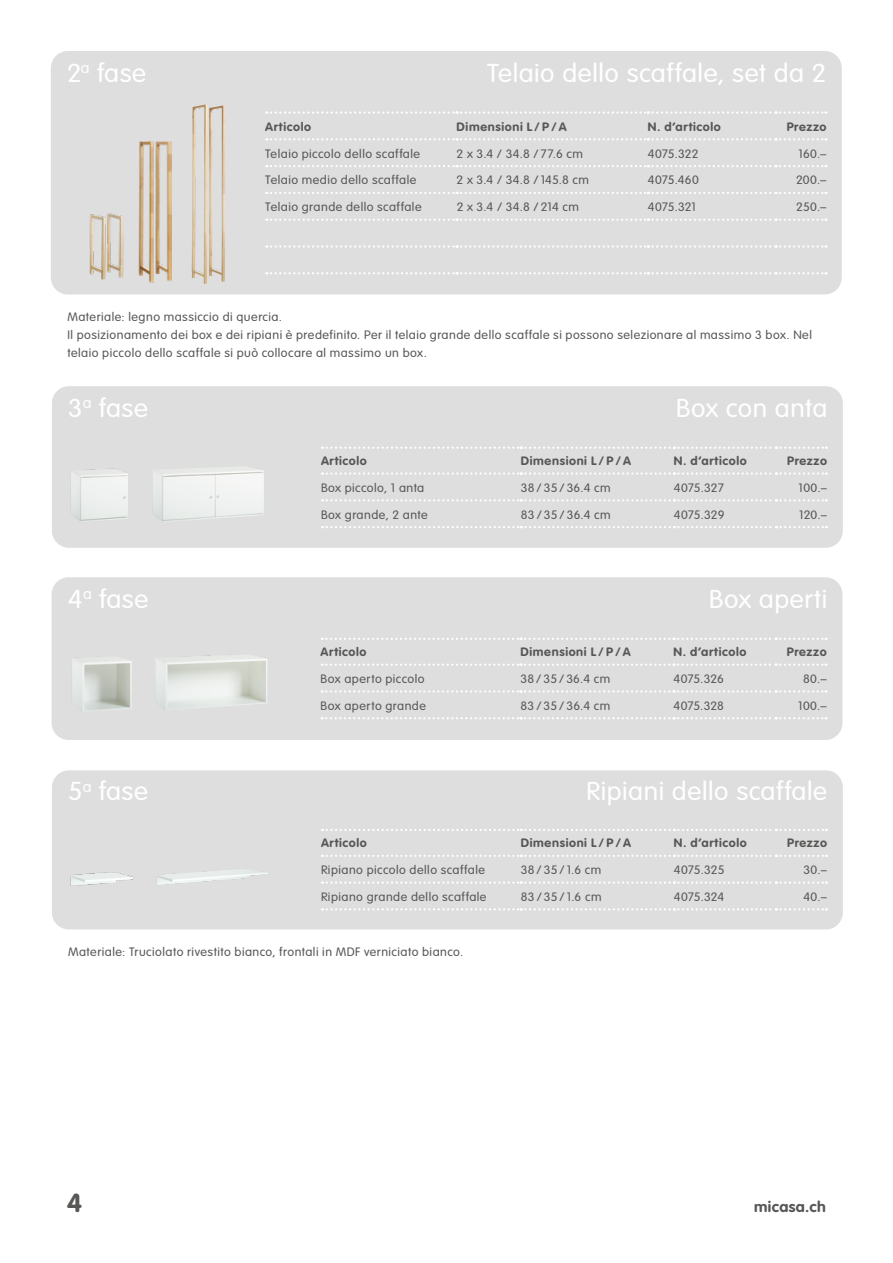
<style>
.page{position:relative;width:893px;height:1263px;background:#fff}
.page>*{position:absolute;margin:0;border:0;box-sizing:border-box;transform-origin:0 0}
.t1{font:300 25.5px "VAG Rounded";letter-spacing:.02em;color:#fff;scale:1.05 1}
.t2{font:700 25.5px "VAG Rounded";color:#575756;scale:1.05 1}
.t3{font:700 15px "VAG Rounded";letter-spacing:.02em;color:#575756;scale:1.05 1}
.t4{font:300 12px/18px "VAG Rounded";letter-spacing:.035em;color:#575756;scale:1.05 1}
.t5{font:700 12px "VAG Rounded";letter-spacing:.05em;color:#575756;scale:1.05 1}
</style>
<div class="page">
<div style="left:51px;top:51px;width:791px;height:243px;background:#dedede;border-radius:17px"></div>
<img style="left:139px;top:142px;width:33px;height:141px">
<img style="left:192px;top:104px;width:33px;height:180px">
<img style="left:89px;top:213px;width:35px;height:67px">
<svg style="left:266px;top:138px;width:560px;height:2px"></svg>
<svg style="left:266px;top:165px;width:560px;height:2px"></svg>
<svg style="left:266px;top:192px;width:560px;height:2px"></svg>
<svg style="left:266px;top:219px;width:560px;height:2px"></svg>
<svg style="left:266px;top:245px;width:560px;height:3px"></svg>
<svg style="left:266px;top:272px;width:560px;height:2px"></svg>
<svg style="left:266px;top:111px;width:560px;height:3px"></svg>
<div style="left:52px;top:577px;width:790px;height:163px;background:#dedede;border-radius:17px"></div>
<div style="left:52px;top:770px;width:791px;height:159px;background:#dedede;border-radius:17px"></div>
<div style="left:52px;top:386px;width:791px;height:162px;background:#dedede;border-radius:17px"></div>
<img style="left:71px;top:468px;width:57px;height:53px">
<img style="left:72px;top:659px;width:60px;height:52px">
<img style="left:70px;top:872px;width:64px;height:14px">
<img style="left:152px;top:467px;width:112px;height:55px">
<img style="left:155px;top:655px;width:113px;height:54px">
<img style="left:157px;top:869px;width:111px;height:16px">
<svg style="left:322px;top:663px;width:504px;height:3px"></svg>
<svg style="left:322px;top:690px;width:504px;height:3px"></svg>
<svg style="left:322px;top:717px;width:504px;height:2px"></svg>
<svg style="left:322px;top:638px;width:504px;height:2px"></svg>
<svg style="left:322px;top:855px;width:505px;height:2px"></svg>
<svg style="left:322px;top:881px;width:505px;height:3px"></svg>
<svg style="left:322px;top:908px;width:505px;height:2px"></svg>
<svg style="left:322px;top:829px;width:505px;height:2px"></svg>
<svg style="left:322px;top:472px;width:505px;height:3px"></svg>
<svg style="left:322px;top:499px;width:505px;height:2px"></svg>
<svg style="left:322px;top:526px;width:505px;height:2px"></svg>
<svg style="left:322px;top:447px;width:505px;height:2px"></svg>
<h1 class="t1" style="left:67px;top:58px;width:77px">2<sup>a</sup> fase</h1>
<h1 class="t1" style="left:487px;top:58px;width:324px">Telaio dello scaffale, set da 2</h1>
<p class="t5" style="left:265px;top:120px;width:45px">Articolo</p>
<p class="t5" style="left:457px;top:120px;width:106px">Dimensioni L / P / A</p>
<p class="t5" style="left:648px;top:120px;width:71px">N. d‘articolo</p>
<p class="t5" style="left:787px;top:120px;width:39px">Prezzo</p>
<p class="t4" style="left:265px;top:144px;width:149px">Telaio piccolo dello scaffale</p>
<p class="t4" style="left:457px;top:144px;width:122px">2 x 3.4 / 34.8 / 77.6 cm</p>
<p class="t4" style="left:648px;top:144px;width:50px">4075.322</p>
<p class="t4" style="left:799px;top:144px;width:28px">160.–</p>
<p class="t4" style="left:265px;top:171px;width:145px">Telaio medio dello scaffale</p>
<p class="t4" style="left:457px;top:171px;width:128px">2 x 3.4 / 34.8 / 145.8 cm</p>
<p class="t4" style="left:648px;top:171px;width:50px">4075.460</p>
<p class="t4" style="left:796px;top:171px;width:31px">200.–</p>
<p class="t4" style="left:265px;top:198px;width:150px">Telaio grande dello scaffale</p>
<p class="t4" style="left:457px;top:198px;width:118px">2 x 3.4 / 34.8 / 214 cm</p>
<p class="t4" style="left:648px;top:198px;width:47px">4075.321</p>
<p class="t4" style="left:796px;top:198px;width:30px">250.–</p>
<p class="t4" style="left:67px;top:308px;width:710px">Materiale: legno massiccio di quercia.<br>Il posizionamento dei box e dei ripiani è predefinito. Per il telaio grande dello scaffale si possono selezionare al massimo 3 box. Nel telaio piccolo dello scaffale si può collocare al massimo un box.</p>
<h1 class="t1" style="left:68px;top:393px;width:77px">3<sup>a</sup> fase</h1>
<h1 class="t1" style="left:676px;top:393px;width:145px">Box con anta</h1>
<p class="t5" style="left:321px;top:454px;width:45px">Articolo</p>
<p class="t5" style="left:521px;top:454px;width:106px">Dimensioni L / P / A</p>
<p class="t5" style="left:674px;top:454px;width:71px">N. d‘articolo</p>
<p class="t5" style="left:787px;top:454px;width:39px">Prezzo</p>
<p class="t4" style="left:321px;top:478px;width:100px">Box piccolo, 1 anta</p>
<p class="t4" style="left:521px;top:478px;width:87px">38 / 35 / 36.4 cm</p>
<p class="t4" style="left:674px;top:478px;width:49px">4075.327</p>
<p class="t4" style="left:799px;top:478px;width:29px">100.–</p>
<p class="t4" style="left:321px;top:505px;width:103px">Box grande, 2 ante</p>
<p class="t4" style="left:521px;top:505px;width:87px">83 / 35 / 36.4 cm</p>
<p class="t4" style="left:674px;top:505px;width:50px">4075.329</p>
<p class="t4" style="left:799px;top:505px;width:28px">120.–</p>
<h1 class="t1" style="left:68px;top:584px;width:78px">4<sup>a</sup> fase</h1>
<h1 class="t1" style="left:709px;top:584px;width:114px">Box aperti</h1>
<p class="t5" style="left:321px;top:645px;width:45px">Articolo</p>
<p class="t5" style="left:520px;top:645px;width:106px">Dimensioni L / P / A</p>
<p class="t5" style="left:674px;top:645px;width:71px">N. d‘articolo</p>
<p class="t5" style="left:787px;top:645px;width:39px">Prezzo</p>
<p class="t4" style="left:321px;top:669px;width:101px">Box aperto piccolo</p>
<p class="t4" style="left:520px;top:669px;width:87px">38 / 35 / 36.4 cm</p>
<p class="t4" style="left:674px;top:669px;width:49px">4075.326</p>
<p class="t4" style="left:803px;top:669px;width:24px">80.–</p>
<p class="t4" style="left:321px;top:696px;width:102px">Box aperto grande</p>
<p class="t4" style="left:520px;top:696px;width:87px">83 / 35 / 36.4 cm</p>
<p class="t4" style="left:674px;top:696px;width:49px">4075.328</p>
<p class="t4" style="left:798px;top:696px;width:29px">100.–</p>
<h1 class="t1" style="left:68px;top:776px;width:77px">5<sup>a</sup> fase</h1>
<h1 class="t1" style="left:586px;top:776px;width:231px">Ripiani dello scaffale</h1>
<p class="t5" style="left:321px;top:836px;width:45px">Articolo</p>
<p class="t5" style="left:521px;top:836px;width:106px">Dimensioni L / P / A</p>
<p class="t5" style="left:674px;top:836px;width:71px">N. d‘articolo</p>
<p class="t5" style="left:787px;top:836px;width:39px">Prezzo</p>
<p class="t4" style="left:321px;top:861px;width:158px">Ripiano piccolo dello scaffale</p>
<p class="t4" style="left:521px;top:861px;width:78px">38 / 35 / 1.6 cm</p>
<p class="t4" style="left:674px;top:861px;width:50px">4075.325</p>
<p class="t4" style="left:804px;top:861px;width:24px">30.–</p>
<p class="t4" style="left:321px;top:888px;width:159px">Ripiano grande dello scaffale</p>
<p class="t4" style="left:521px;top:888px;width:78px">83 / 35 / 1.6 cm</p>
<p class="t4" style="left:674px;top:888px;width:49px">4075.324</p>
<p class="t4" style="left:803px;top:888px;width:24px">40.–</p>
<p class="t4" style="left:68px;top:943px;width:378px">Materiale: Truciolato rivestito bianco, frontali in MDF verniciato bianco.</p>
<h1 class="t2" style="left:67px;top:1188px;width:16px">4</h1>
<p class="t3" style="left:754px;top:1198px;width:70px">micasa.ch</p>
</div>
